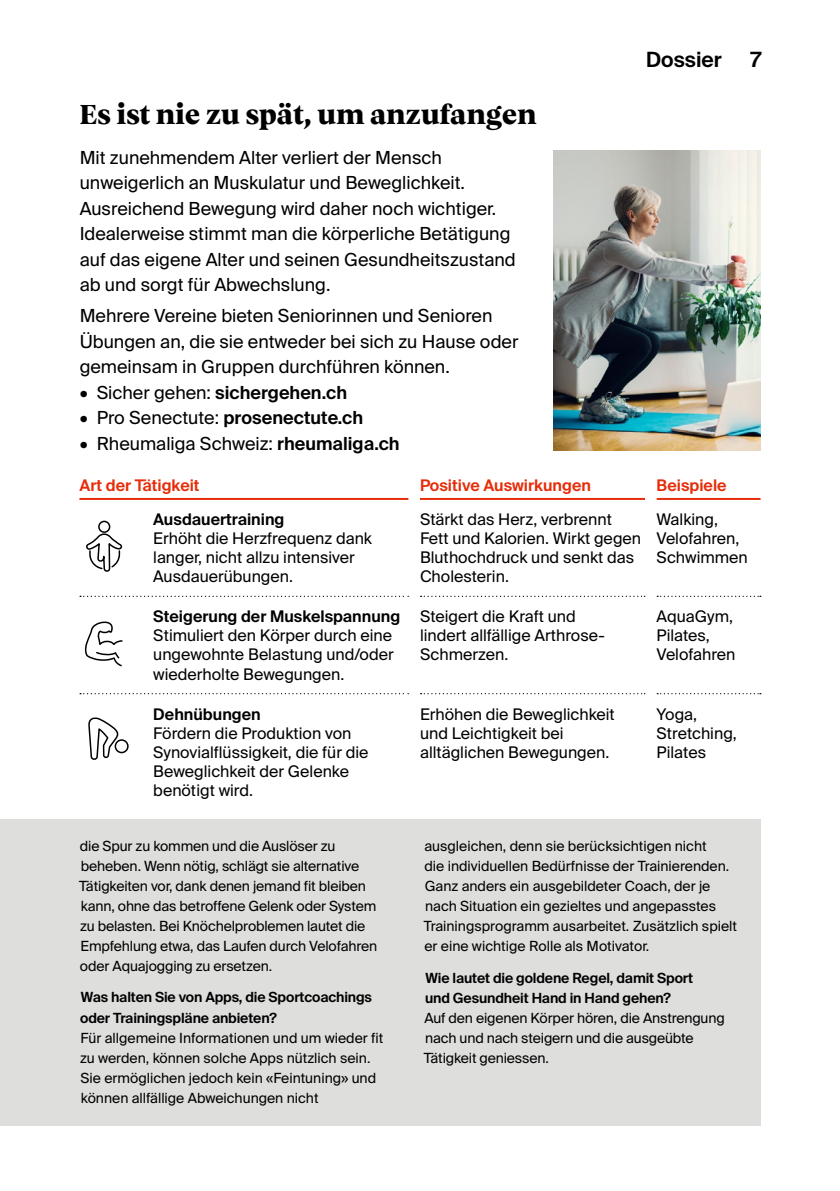
<style>
.page{position:relative;width:840px;height:1191px;background:#fff}
.page>*{position:absolute;margin:0;border:0;box-sizing:border-box;transform-origin:0 0}
.t1{font:800 28px "Vesterbro";letter-spacing:-.01em;color:#000}
.t2{font:600 21px "Suisse Intl";color:#000}
.t3{font:18px/25.6px "Suisse Intl";color:#000}
.t4{font:600 18px "Suisse Intl";color:#000}
.t5{font:16px/19.2px "Suisse Intl";color:#000}
.t6{font:600 16px "Suisse Intl";color:#000}
.t7{font:600 16px "Suisse Intl";color:#e62d0a}
.t8{font:14px/20px "Suisse Intl";color:#000}
.t9{font:600 14px/20px "Suisse Intl";letter-spacing:-.01em;color:#000}
.s1{font-weight:400}
.s2{font-weight:600}
</style>
<div class="page">
<hr style="left:79px;top:498px;width:329px;height:2px;background:#e62d0a">
<hr style="left:420px;top:498px;width:224px;height:2px;background:#e62d0a">
<hr style="left:656px;top:498px;width:104px;height:2px;background:#e62d0a">
<svg style="left:80px;top:596px;width:328px;height:1px"></svg>
<svg style="left:420px;top:596px;width:223px;height:1px"></svg>
<svg style="left:656px;top:596px;width:104px;height:1px"></svg>
<svg style="left:80px;top:693px;width:328px;height:1px"></svg>
<svg style="left:420px;top:693px;width:223px;height:1px"></svg>
<svg style="left:656px;top:693px;width:104px;height:1px"></svg>
<svg style="left:84px;top:621px;width:39px;height:46px"></svg>
<svg style="left:86px;top:520px;width:37px;height:52px"></svg>
<svg style="left:88px;top:717px;width:41px;height:43px"></svg>
<div style="left:0;top:819px;width:760px;height:306px;background:#dededd"></div>
<img style="left:553px;top:151px;width:207px;height:299px">
<h2 class="t2" style="left:645px;top:47px;width:77px">Dossier</h2>
<h2 class="t2" style="left:749px;top:47px;width:12px">7</h2>
<h1 class="t1" style="left:79px;top:94px;width:458px">Es ist nie zu spät, um anzufangen</h1>
<p class="t3" style="left:80px;top:145px;width:437px">Mit zunehmendem Alter verliert der Mensch unweigerlich an Muskulatur und Beweglichkeit.<br>Ausreichend Bewegung wird daher noch wichtiger.<br>Idealerweise stimmt man die körperliche Betätigung auf das eigene Alter und seinen Gesundheitszustand ab und sorgt für Abwechslung.</p>
<p class="t3" style="left:80px;top:303px;width:440px">Mehrere Vereine bieten Seniorinnen und Senioren<br>Übungen an, die sie entweder bei sich zu Hause oder gemeinsam in Gruppen durchführen können.</p>
<p class="t4" style="left:80px;top:382px;width:269px"><span class="s1">• Sicher gehen:</span> sichergehen.ch</p>
<p class="t4" style="left:80px;top:408px;width:285px"><span class="s1">• Pro Senectute:</span> prosenectute.ch</p>
<p class="t3" style="left:80px;top:431px;width:321px">• Rheumaliga Schweiz: <span class="s2">rheumaliga.ch</span></p>
<p class="t7" style="left:79px;top:476px;width:122px">Art der Tätigkeit</p>
<p class="t7" style="left:420px;top:476px;width:172px">Positive Auswirkungen</p>
<p class="t7" style="left:656px;top:476px;width:72px">Beispiele</p>
<p class="t6" style="left:153px;top:510px;width:133px">Ausdauertraining</p>
<p class="t5" style="left:153px;top:529px;width:220px">Erhöht die Herzfrequenz dank langer, nicht allzu intensiver<br>Ausdauerübungen.</p>
<p class="t5" style="left:420px;top:509px;width:222px">Stärkt das Herz, verbrennt<br>Fett und Kalorien. Wirkt gegen<br>Bluthochdruck und senkt das<br>Cholesterin.</p>
<p class="t5" style="left:656px;top:509px;width:93px">Walking,<br>Velofahren,<br>Schwimmen</p>
<p class="t6" style="left:153px;top:607px;width:248px">Steigerung der Muskelspannung</p>
<p class="t5" style="left:153px;top:626px;width:242px;text-align:justify">Stimuliert den Körper durch eine ungewohnte Belastung und/oder wiederholte Bewegungen.</p>
<p class="t6" style="left:153px;top:704px;width:109px">Dehnübungen</p>
<p class="t5" style="left:153px;top:723px;width:217px">Fördern die Produktion von<br>Synovialflüssigkeit, die für die<br>Beweglichkeit der Gelenke benötigt wird.</p>
<p class="t8" style="left:79px;top:836px;width:299px">die Spur zu kommen und die Auslöser zu beheben. Wenn nötig, schlägt sie alternative Tätigkeiten vor, dank denen jemand fit bleiben kann, ohne das betroffene Gelenk oder System zu belasten. Bei Knöchelproblemen lautet die Empfehlung etwa, das Laufen durch Velofahren oder Aquajogging zu ersetzen.</p>
<p class="t9" style="left:80px;top:987px;width:293px">Was halten Sie von Apps, die Sportcoachings oder Trainingspläne anbieten?</p>
<p class="t8" style="left:80px;top:1027px;width:305px">Für allgemeine Informationen und um wieder fit zu werden, können solche Apps nützlich sein.<br>Sie ermöglichen jedoch kein «Feintuning» und können allfällige Abweichungen nicht</p>
<p class="t5" style="left:420px;top:607px;width:185px">Steigert die Kraft und lindert allfällige Arthrose-<br>Schmerzen.</p>
<p class="t5" style="left:656px;top:607px;width:80px">AquaGym,<br>Pilates,<br>Velofahren</p>
<p class="t5" style="left:420px;top:704px;width:196px">Erhöhen die Beweglichkeit und Leichtigkeit bei alltäglichen Bewegungen.</p>
<p class="t5" style="left:656px;top:704px;width:82px">Yoga,<br>Stretching,<br>Pilates</p>
<p class="t8" style="left:423px;top:836px;width:314px">ausgleichen, denn sie berücksichtigen nicht<br>die individuellen Bedürfnisse der Trainierenden.<br>Ganz anders ein ausgebildeter Coach, der je nach Situation ein gezieltes und angepasstes Trainingsprogramm ausarbeitet. Zusätzlich spielt er eine wichtige Rolle als Motivator.</p>
<p class="t9" style="left:425px;top:967px;width:269px">Wie lautet die goldene Regel, damit Sport und Gesundheit Hand in Hand gehen?</p>
<p class="t8" style="left:423px;top:1007px;width:302px">Auf den eigenen Körper hören, die Anstrengung nach und nach steigern und die ausgeübte<br>Tätigkeit geniessen.</p>
</div>
